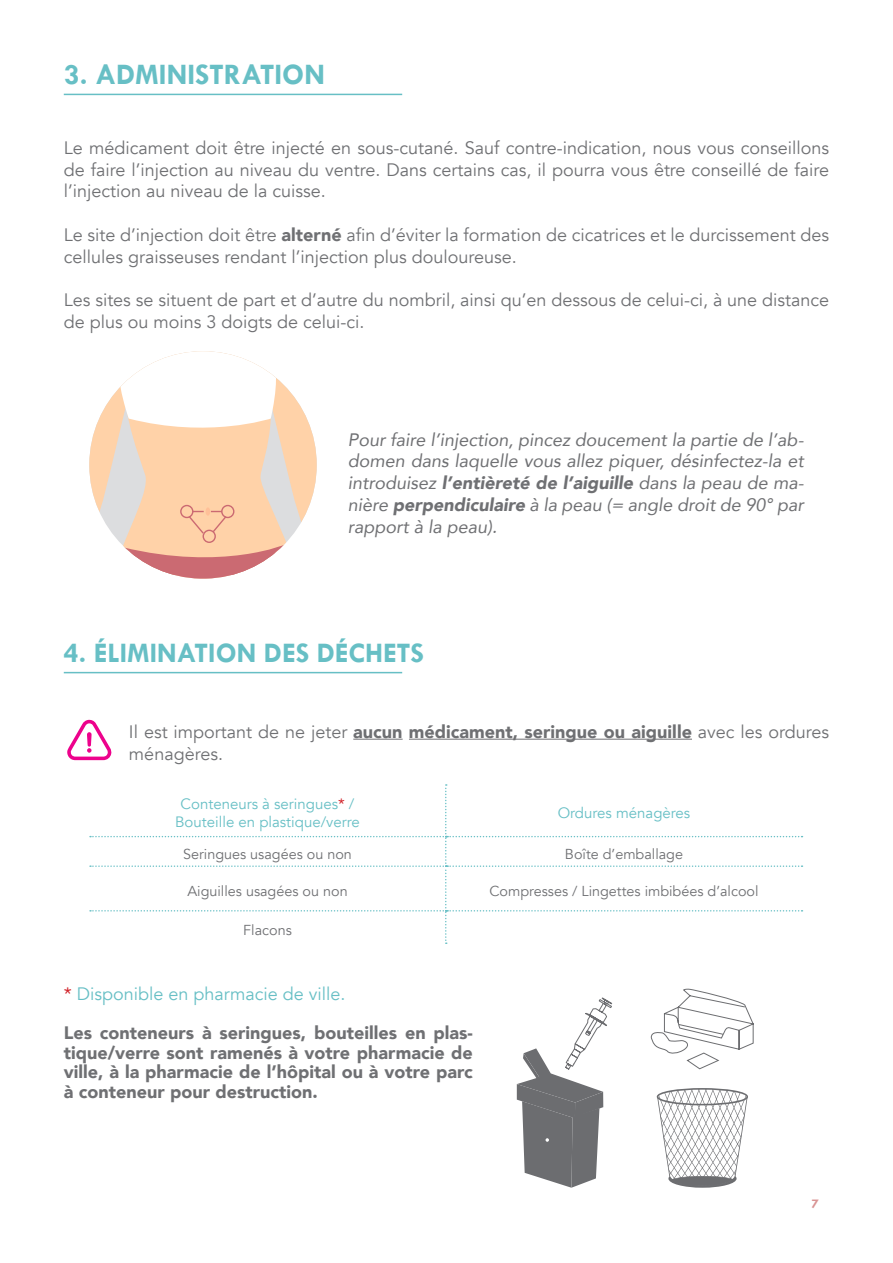
<style>
.page{position:relative;width:893px;height:1263px;background:#fff}
.page>*{position:absolute;margin:0;border:0;box-sizing:border-box;transform-origin:0 0}
.t1{font:700 30px "Tw Cen";color:#67bfc5}
.t2{font:700 28.5px "Tw Cen";color:#67bfc5}
.t3{font:18px/21.8px "Avenir";color:#6f7073}
.t4{font:italic 18px/21.8px "Avenir";color:#6f7073;text-align:justify}
.t5{font:900 18px/19.5px "Avenir";color:#6f7073;text-align:justify}
.t6{font:18px "Avenir";color:#67bfc5}
.t7{font:15px "Avenir";color:#67bfc5}
.t8{font:14.4px "Avenir";color:#6f7073}
.t9{font:700 13.5px "Tw Cen";color:#d99494}
.s1{font-weight:900}
.s2{color:#d1232a}
</style>
<div class="page">
<hr style="left:64px;top:94px;width:338px;height:1px;background:#67bfc5">
<svg style="left:89px;top:384px;width:228px;height:160px;background:#f7dabe"></svg>
<svg style="left:115px;top:351px;width:168px;height:88px"></svg>
<svg style="left:122px;top:544px;width:163px;height:35px"></svg>
<div style="left:180px;top:505px;width:13px;height:13px;border:1px solid #cb6a72;border-radius:50%"></div>
<div style="left:221px;top:505px;width:13px;height:13px;border:1px solid #cb6a72;border-radius:50%"></div>
<hr style="left:64px;top:672px;width:338px;height:1px;background:#67bfc5">
<hr style="left:353px;top:739px;width:50px;height:1px;background:#6f7073">
<hr style="left:409px;top:739px;width:283px;height:1px;background:#6f7073">
<svg style="left:668px;top:1169px;width:69px;height:19px"></svg>
<svg style="left:657px;top:1088px;width:91px;height:98px"></svg>
<svg style="left:517px;top:997px;width:96px;height:191px"></svg>
<svg style="left:650px;top:989px;width:104px;height:81px"></svg>
<svg style="left:90px;top:784px;width:712px;height:160px"></svg>
<svg style="left:187px;top:507px;width:41px;height:28px"></svg>
<div style="left:203px;top:530px;width:13px;height:13px;border:1px solid #cb6a72;border-radius:50%"></div>
<svg style="left:67px;top:719px;width:45px;height:41px"></svg>
<p class="t1" style="left:64px;top:57px;width:263px">3. ADMINISTRATION</p>
<p class="t3" style="left:64px;top:137px;width:767px;text-align:justify">Le médicament doit être injecté en sous-cutané. Sauf contre-indication, nous vous conseillons de faire l’injection au niveau du ventre. Dans certains cas, il pourra vous être conseillé de faire l’injection au niveau de la cuisse.</p>
<p class="t3" style="left:64px;top:224px;width:767px">Le site d’injection doit être <span class="s1">alterné</span> afin d’éviter la formation de cicatrices et le durcissement des cellules graisseuses rendant l’injection plus douloureuse.</p>
<p class="t3" style="left:64px;top:289px;width:767px">Les sites se situent de part et d’autre du nombril, ainsi qu’en dessous de celui-ci, à une distance de plus ou moins 3 doigts de celui-ci.</p>
<p class="t4" style="left:348px;top:428px;width:457px">Pour faire l’injection, pincez doucement la partie de l’ab&shy;domen dans laquelle vous allez piquer, désinfectez-la et introduisez <span class="s1">l’entièreté de l’aiguille</span> dans la peau de ma&shy;nière <span class="s1">perpendiculaire</span> à la peau (= angle droit de 90° par rapport à la peau).</p>
<p class="t2" style="left:64px;top:635px;width:362px">4. ÉLIMINATION DES DÉCHETS</p>
<p class="t3" style="left:129px;top:721px;width:702px">Il est important de ne jeter <span class="s1">aucun médicament, seringue ou aiguille</span> avec les ordures ménagères.</p>
<p class="t7" style="left:181px;top:794px;width:175px">Conteneurs à seringues<span class="s2">*</span> /</p>
<p class="t7" style="left:175px;top:813px;width:186px">Bouteille en plastique/verre</p>
<p class="t7" style="left:558px;top:804px;width:134px">Ordures ménagères</p>
<p class="t8" style="left:183px;top:845px;width:170px">Seringues usagées ou non</p>
<p class="t8" style="left:565px;top:845px;width:120px">Boîte d’emballage</p>
<p class="t8" style="left:187px;top:882px;width:162px">Aiguilles usagées ou non</p>
<p class="t8" style="left:489px;top:882px;width:271px">Compresses / Lingettes imbibées d’alcool</p>
<p class="t8" style="left:243px;top:921px;width:50px">Flacons</p>
<p class="t6" style="left:64px;top:983px;width:283px"><span class="s2">*</span> Disponible en pharmacie de ville.</p>
<p class="t5" style="left:64px;top:1022px;width:411px">Les conteneurs à seringues, bouteilles en plas&shy;tique/verre sont ramenés à votre pharmacie de ville, à la pharmacie de l’hôpital ou à votre parc à conteneur pour destruction.</p>
<p class="t9" style="left:812px;top:1196px;width:9px">7</p>
</div>
